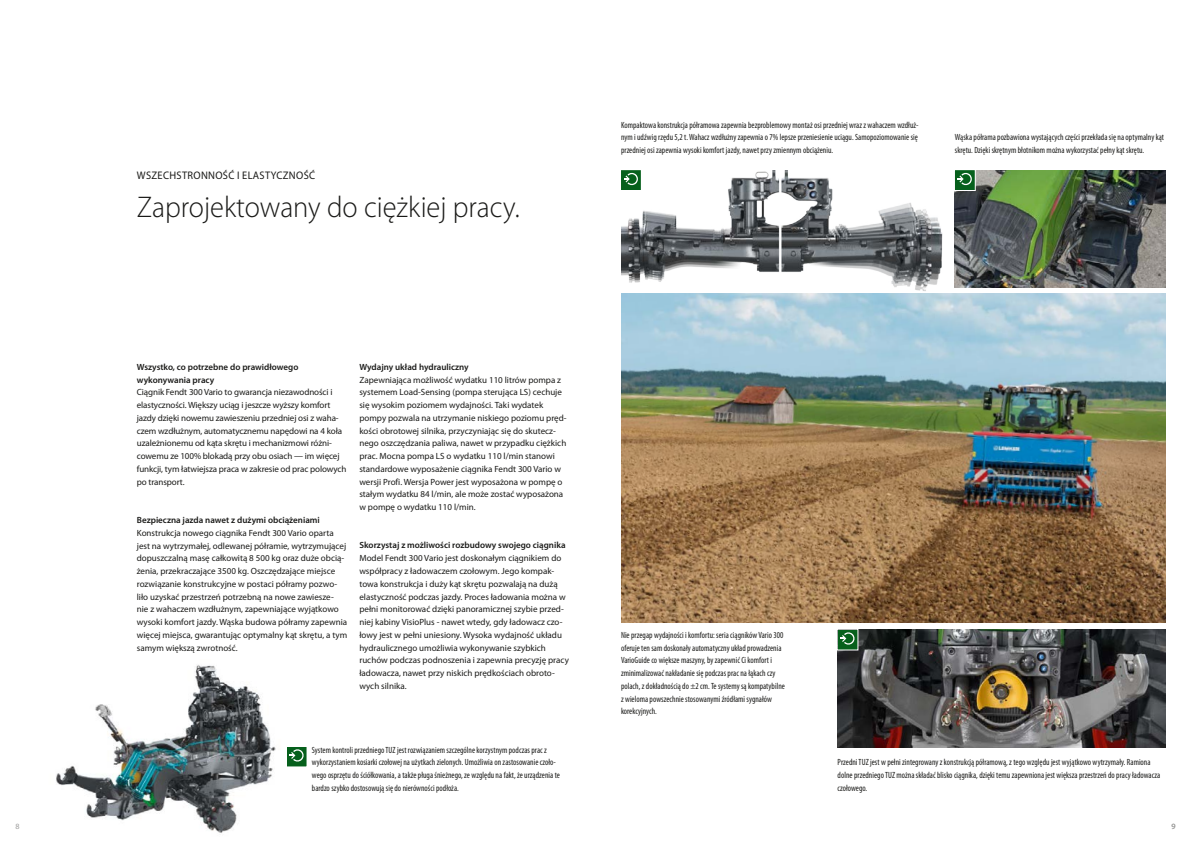
<style>
.page{position:relative;width:1191px;height:842px;background:#fff}
.page>*{position:absolute;margin:0;border:0;box-sizing:border-box;transform-origin:0 0}
.t1{font:300 30px "Myriad Pro";color:#1a1a18;scale:.95 1}
.t2{font:11px "Myriad Pro";letter-spacing:.03em;color:#1a1a18;scale:.95 1}
.t3{font:9px/12.8px "Myriad Pro";color:#1a1a18}
.t4{font:condensed 9px/12.8px "Myriad Pro";letter-spacing:.005em;color:#1a1a18;scale:.95 1}
.t5{font:600 9px/12.8px "Myriad Pro";color:#1a1a18}
.t6{font:8px "Myriad Pro";color:#9f9f9e}
</style>
<div class="page">
<img style="left:56px;top:665px;width:220px;height:168px">
<svg style="left:287px;top:747px;width:20px;height:20px"></svg>
<img style="left:837px;top:630px;width:328px;height:117px">
<img style="left:621px;top:170px;width:322px;height:121px">
<img style="left:955px;top:170px;width:210px;height:118px">
<img style="left:621px;top:293px;width:544px;height:330px">
<svg style="left:955px;top:170px;width:21px;height:21px"></svg>
<svg style="left:621px;top:170px;width:21px;height:21px"></svg>
<svg style="left:837px;top:629px;width:22px;height:22px"></svg>
<p class="t6" style="left:15px;top:822px;width:6px">8</p>
<p class="t2" style="left:137px;top:169px;width:189px">WSZECHSTRONNOŚĆ I ELASTYCZNOŚĆ</p>
<h1 class="t1" style="left:137px;top:190px;width:404px">Zaprojektowany do ciężkiej pracy.</h1>
<p class="t4" style="left:621px;top:118px;width:315px;text-align:justify">Kompaktowa konstrukcja półramowa zapewnia bezproblemowy montaż osi przedniej wraz z wahaczem wzdłuż&shy;nym i udźwig rzędu 5,2 t. Wahacz wzdłużny zapewnia o 7% lepsze przeniesienie uciągu. Samopoziomowanie się przedniej osi zapewnia wysoki komfort jazdy, nawet przy zmiennym obciążeniu.</p>
<p class="t4" style="left:955px;top:131px;width:222px">Wąska półrama pozbawiona wystających części przekłada się na optymalny kąt skrętu. Dzięki skrętnym błotnikom można wykorzystać pełny kąt skrętu.</p>
<p class="t5" style="left:137px;top:361px;width:163px">Wszystko, co potrzebne do prawidłowego wykonywania pracy</p>
<p class="t3" style="left:137px;top:386px;width:211px">Ciągnik Fendt 300 Vario to gwarancja niezawodności i elastyczności. Większy uciąg i jeszcze wyższy komfort jazdy dzięki nowemu zawieszeniu przedniej osi z waha&shy;czem wzdłużnym, automatycznemu napędowi na 4 koła uzależnionemu od kąta skrętu i mechanizmowi różni&shy;cowemu ze 100% blokadą przy obu osiach — im więcej funkcji, tym łatwiejsza praca w zakresie od prac polowych po transport.</p>
<p class="t5" style="left:137px;top:514px;width:184px">Bezpieczna jazda nawet z dużymi obciążeniami</p>
<p class="t3" style="left:137px;top:526px;width:212px">Konstrukcja nowego ciągnika Fendt 300 Vario oparta jest na wytrzymałej, odlewanej półramie, wytrzymującej dopuszczalną masę całkowitą 8 500 kg oraz duże obcią&shy;żenia, przekraczające 3500 kg. Oszczędzające miejsce rozwiązanie konstrukcyjne w postaci półramy pozwo&shy;liło uzyskać przestrzeń potrzebną na nowe zawiesze&shy;nie z wahaczem wzdłużnym, zapewniające wyjątkowo wysoki komfort jazdy. Wąska budowa półramy zapewnia więcej miejsca, gwarantując optymalny kąt skrętu, a tym samym większą zwrotność.</p>
<p class="t5" style="left:359px;top:361px;width:111px">Wydajny układ hydrauliczny</p>
<p class="t3" style="left:359px;top:373px;width:209px">Zapewniająca możliwość wydatku 110 litrów pompa z systemem Load-Sensing (pompa sterująca LS) cechuje się wysokim poziomem wydajności. Taki wydatek pompy pozwala na utrzymanie niskiego poziomu pręd&shy;kości obrotowej silnika, przyczyniając się do skutecz&shy;nego oszczędzania paliwa, nawet w przypadku ciężkich prac. Mocna pompa LS o wydatku 110 l/min stanowi standardowe wyposażenie ciągnika Fendt 300 Vario w wersji Profi. Wersja Power jest wyposażona w pompę o stałym wydatku 84 l/min, ale może zostać wyposażona w pompę o wydatku 110 l/min.</p>
<p class="t5" style="left:359px;top:539px;width:208px">Skorzystaj z możliwości rozbudowy swojego ciągnika</p>
<p class="t3" style="left:359px;top:552px;width:211px">Model Fendt 300 Vario jest doskonałym ciągnikiem do współpracy z ładowaczem czołowym. Jego kompak&shy;towa konstrukcja i duży kąt skrętu pozwalają na dużą elastyczność podczas jazdy. Proces ładowania można w pełni monitorować dzięki panoramicznej szybie przed&shy;niej kabiny VisioPlus - nawet wtedy, gdy ładowacz czo&shy;łowy jest w pełni uniesiony. Wysoka wydajność układu hydraulicznego umożliwia wykonywanie szybkich ruchów podczas podnoszenia i zapewnia precyzję pracy ładowacza, nawet przy niskich prędkościach obroto&shy;wych silnika.</p>
<p class="t4" style="left:312px;top:743px;width:262px">System kontroli przedniego TUZ jest rozwiązaniem szczególne korzystnym podczas prac z wykorzystaniem kosiarki czołowej na użytkach zielonych. Umożliwia on zastosowanie czoło&shy;wego osprzętu do ściółkowania, a także pługa śnieżnego, ze względu na fakt, że urządzenia te bardzo szybko dostosowują się do nierówności podłoża.</p>
<p class="t4" style="left:621px;top:629px;width:174px">Nie przegap wydajności i komfortu: seria ciągników Vario 300 oferuje ten sam doskonały automatyczny układ prowadzenia VarioGuide co większe maszyny, by zapewnić Ci komfort i zminimalizować nakładanie się podczas prac na łąkach czy polach, z dokładnością do ±2 cm. Te systemy są kompatybilne z wieloma powszechnie stosowanymi źródłami sygnałów korekcyjnych.</p>
<p class="t4" style="left:837px;top:756px;width:341px">Przedni TUZ jest w pełni zintegrowany z konstrukcją półramową, z tego względu jest wyjątkowo wytrzymały. Ramiona dolne przedniego TUZ można składać blisko ciągnika, dzięki temu zapewniona jest większa przestrzeń do pracy ładowacza czołowego.</p>
<p class="t6" style="left:1171px;top:822px;width:6px">9</p>
</div>
